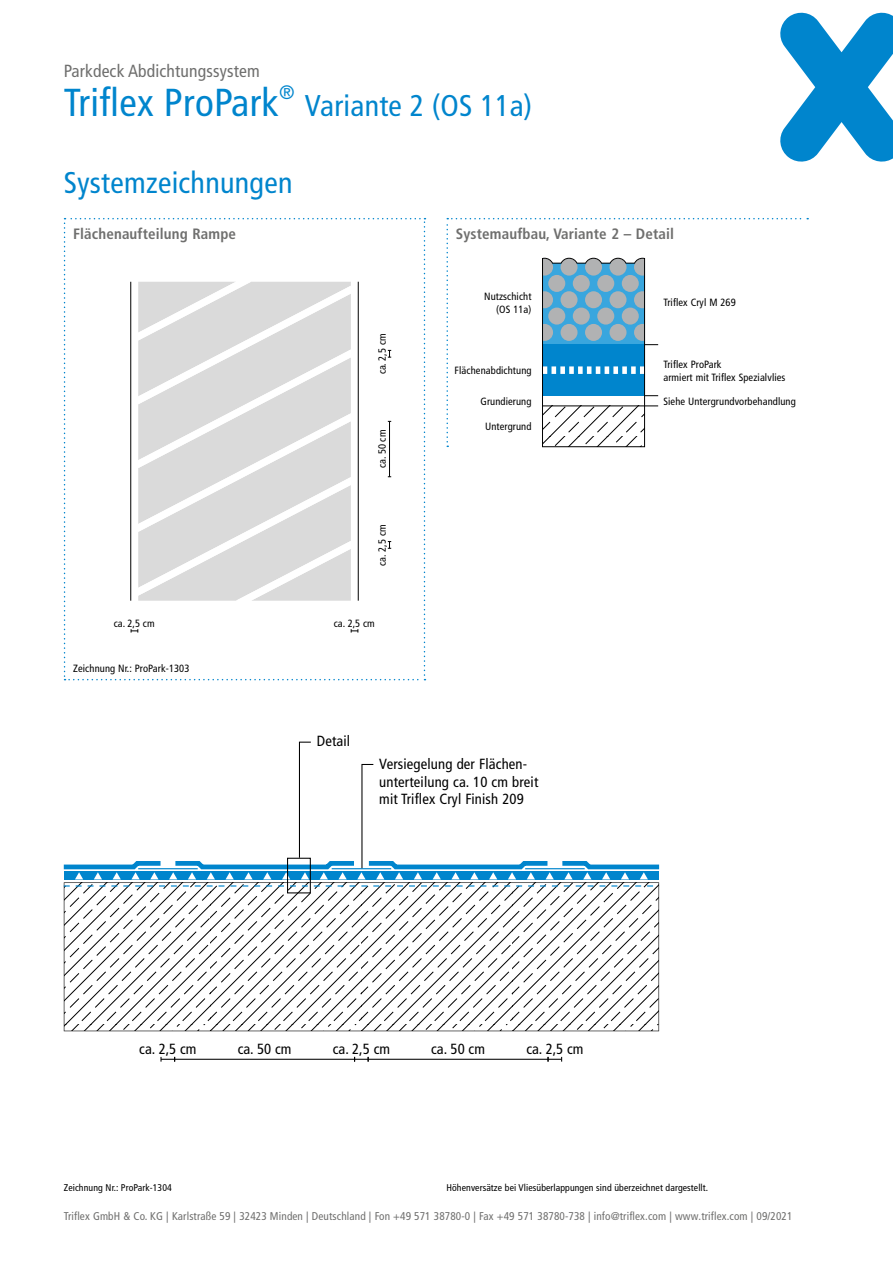
<style>
.page{position:relative;width:893px;height:1263px;background:#fff}
.page>*{position:absolute;margin:0;border:0;box-sizing:border-box;transform-origin:0 0}
.t1{font:condensed 39px "Frutiger LT Pro";letter-spacing:.01em;color:#0085cd}
.t2{font:condensed 30px "Frutiger LT Pro";letter-spacing:.01em;color:#0085cd}
.t3{font:condensed 17.55px "Frutiger LT Pro";letter-spacing:.01em;color:#6f6f6e}
.t4{font:700 condensed 15px "Frutiger LT Pro";letter-spacing:.01em;color:#6f6f6e}
.t5{font:condensed 14.7px/17.9px "Frutiger LT Pro";letter-spacing:.01em;color:#000}
.t6{font:condensed 11.25px "Frutiger LT Pro";letter-spacing:.01em;color:#6f6f6e}
.t7{font:condensed 10.5px/12.8px "Frutiger LT Pro";letter-spacing:.01em;color:#000}
.t8{font:condensed 9.75px "Frutiger LT Pro";letter-spacing:.01em;color:#000}
</style>
<div class="page">
<svg style="left:780px;top:13px;width:113px;height:149px"></svg>
<svg style="left:64px;top:218px;width:361px;height:462px"></svg>
<svg style="left:64px;top:882px;width:595px;height:149px"></svg>
<svg style="left:64px;top:885px;width:595px;height:1px"></svg>
<div style="left:64px;top:872px;width:6px;height:8px;background:#0085cd"></div>
<svg style="left:70px;top:879px;width:18px;height:1px"></svg>
<svg style="left:88px;top:879px;width:19px;height:1px"></svg>
<svg style="left:107px;top:879px;width:19px;height:1px"></svg>
<svg style="left:126px;top:879px;width:19px;height:1px"></svg>
<svg style="left:145px;top:879px;width:19px;height:1px"></svg>
<svg style="left:164px;top:879px;width:19px;height:1px"></svg>
<svg style="left:183px;top:879px;width:18px;height:1px"></svg>
<svg style="left:201px;top:879px;width:19px;height:1px"></svg>
<svg style="left:220px;top:879px;width:19px;height:1px"></svg>
<svg style="left:239px;top:879px;width:19px;height:1px"></svg>
<svg style="left:258px;top:879px;width:19px;height:1px"></svg>
<svg style="left:277px;top:879px;width:19px;height:1px"></svg>
<svg style="left:296px;top:879px;width:18px;height:1px"></svg>
<svg style="left:314px;top:879px;width:19px;height:1px"></svg>
<svg style="left:333px;top:879px;width:19px;height:1px"></svg>
<svg style="left:352px;top:879px;width:19px;height:1px"></svg>
<svg style="left:371px;top:879px;width:19px;height:1px"></svg>
<svg style="left:390px;top:879px;width:18px;height:1px"></svg>
<svg style="left:408px;top:879px;width:19px;height:1px"></svg>
<svg style="left:427px;top:879px;width:19px;height:1px"></svg>
<svg style="left:446px;top:879px;width:19px;height:1px"></svg>
<svg style="left:465px;top:879px;width:19px;height:1px"></svg>
<svg style="left:484px;top:879px;width:19px;height:1px"></svg>
<svg style="left:503px;top:879px;width:18px;height:1px"></svg>
<svg style="left:521px;top:879px;width:19px;height:1px"></svg>
<svg style="left:540px;top:879px;width:19px;height:1px"></svg>
<svg style="left:559px;top:879px;width:19px;height:1px"></svg>
<svg style="left:578px;top:879px;width:19px;height:1px"></svg>
<svg style="left:597px;top:879px;width:19px;height:1px"></svg>
<svg style="left:616px;top:879px;width:18px;height:1px"></svg>
<svg style="left:634px;top:879px;width:19px;height:1px"></svg>
<div style="left:653px;top:872px;width:6px;height:8px;background:#0085cd"></div>
<div style="left:287px;top:858px;width:24px;height:35px;border:1px solid #000"></div>
<svg style="left:64px;top:741px;width:595px;height:138px"></svg>
<hr style="left:175px;top:1059px;width:180px;height:1px;background:#000">
<svg style="left:160px;top:1057px;width:15px;height:4px"></svg>
<hr style="left:368px;top:1059px;width:180px;height:1px;background:#000">
<svg style="left:354px;top:1057px;width:15px;height:4px"></svg>
<svg style="left:547px;top:1057px;width:15px;height:4px"></svg>
<svg style="left:446px;top:218px;width:362px;height:229px"></svg>
<h3 class="t3" style="left:64px;top:61px;width:198px">Parkdeck Abdichtungssystem</h3>
<h1 class="t1" style="left:64px;top:80px;width:233px">Triflex ProPark<sup>®</sup></h1>
<h2 class="t2" style="left:305px;top:88px;width:229px">Variante 2 (OS 11a)</h2>
<h2 class="t2" style="left:64px;top:165px;width:230px">Systemzeichnungen</h2>
<h3 class="t4" style="left:73px;top:224px;width:164px">Flächenaufteilung Rampe</h3>
<p class="t7" style="left:376px;top:374px;width:42px;rotate:-90deg">ca. 2,5 cm</p>
<p class="t7" style="left:376px;top:468px;width:40px;rotate:-90deg">ca. 50 cm</p>
<p class="t7" style="left:376px;top:566px;width:42px;rotate:-90deg">ca. 2,5 cm</p>
<p class="t7" style="left:114px;top:617px;width:42px">ca. 2,5 cm</p>
<p class="t7" style="left:334px;top:617px;width:42px">ca. 2,5 cm</p>
<p class="t7" style="left:73px;top:662px;width:118px">Zeichnung Nr.: ProPark-1303</p>
<h3 class="t5" style="left:317px;top:732px;width:35px">Detail</h3>
<h3 class="t4" style="left:456px;top:224px;width:220px">Systemaufbau, Variante 2 – Detail</h3>
<p class="t7" style="left:484px;top:290px;width:49px;text-align:right">Nutzschicht (OS 11a)</p>
<p class="t7" style="left:663px;top:296px;width:74px">Triflex Cryl M 269</p>
<p class="t7" style="left:455px;top:364px;width:78px">Flächenabdichtung</p>
<p class="t7" style="left:663px;top:358px;width:124px">Triflex ProPark<br>armiert mit Triflex Spezialvlies</p>
<p class="t7" style="left:480px;top:395px;width:53px">Grundierung</p>
<p class="t7" style="left:485px;top:420px;width:48px">Untergrund</p>
<p class="t7" style="left:663px;top:395px;width:134px">Siehe Untergrundvorbehandlung</p>
<h3 class="t5" style="left:379px;top:755px;width:161px">Versiegelung der Flächen&shy;unterteilung ca. 10 cm breit mit Triflex Cryl Finish 209</h3>
<h3 class="t5" style="left:139px;top:1040px;width:59px">ca. 2,5 cm</h3>
<h3 class="t5" style="left:238px;top:1040px;width:55px">ca. 50 cm</h3>
<h3 class="t5" style="left:333px;top:1040px;width:59px">ca. 2,5 cm</h3>
<h3 class="t5" style="left:431px;top:1040px;width:55px">ca. 50 cm</h3>
<h3 class="t5" style="left:526px;top:1040px;width:59px">ca. 2,5 cm</h3>
<p class="t8" style="left:64px;top:1181px;width:110px">Zeichnung Nr.: ProPark-1304</p>
<p class="t8" style="left:446px;top:1181px;width:263px">Höhenversätze bei Vliesüberlappungen sind überzeichnet dargestellt.</p>
<p class="t6" style="left:64px;top:1210px;width:730px">Triflex GmbH &amp; Co. KG | Karlstraße 59 | 32423 Minden | Deutschland | Fon +49 571 38780-0 | Fax +49 571 38780-738 | info@triflex.com | www.triflex.com | 09/2021</p>
</div>
